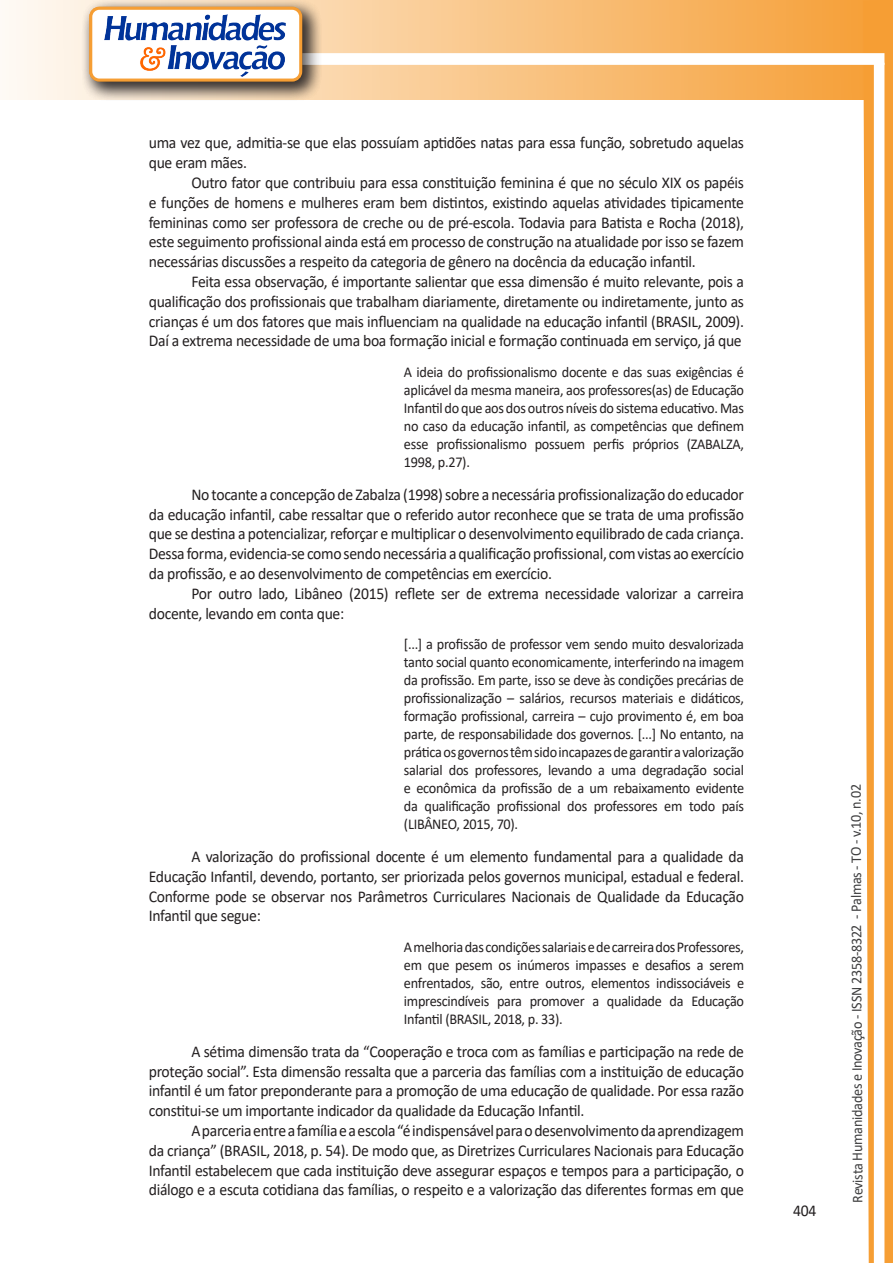
<style>
.page{position:relative;width:893px;height:1263px;background:#fff}
.page>*{position:absolute;margin:0;border:0;box-sizing:border-box;transform-origin:0 0}
.texto{font:16.5px/19.8px "Calibri";letter-spacing:-.02em;color:#231f20;text-align:justify;scale:.95 1}
.citacao{font:15px/18px "Calibri";letter-spacing:-.02em;color:#231f20;text-align:justify;scale:.95 1}
.t1{font:15px "Calibri";letter-spacing:-.025em;color:#3e3e3f;scale:.95 1}
</style>
<div class="page">
<svg style="left:5px;top:0;width:858px;height:100px;background:#f9c484"></svg>
<div style="left:302px;top:53px;width:582px;height:12px;background:#fff;border:2px solid #fff"></div>
<svg style="left:863px;top:0;width:30px;height:1263px"></svg>
<div style="left:81px;top:0;width:241px;height:102px;background:#231f20;opacity:.75"></div>
<div style="left:91px;top:8px;width:210px;height:72px;background:#fff;border-radius:9px"></div>
<img style="left:104px;top:14px;width:181px;height:62px">
<div style="left:89px;top:7px;width:213px;height:75px;border:3px solid #f69e34;border-radius:9px"></div>
<p class="texto" style="left:149px;top:133px;width:628px">uma vez que, admitia-se que elas possuíam aptidões natas para essa função, sobretudo aquelas que eram mães.</p>
<p class="texto" style="left:149px;top:172px;width:628px;text-indent:43px">Outro fator que contribuiu para essa constituição feminina é que no século XIX os papéis e funções de homens e mulheres eram bem distintos, existindo aquelas atividades tipicamente femininas como ser professora de creche ou de pré-escola. Todavia para Batista e Rocha (2018), este seguimento profissional ainda está em processo de construção na atualidade por isso se fazem necessárias discussões a respeito da categoria de gênero na docência da educação infantil.</p>
<p class="texto" style="left:149px;top:271px;width:628px;text-indent:43px">Feita essa observação, é importante salientar que essa dimensão é muito relevante, pois a qualificação dos profissionais que trabalham diariamente, diretamente ou indiretamente, junto as crianças é um dos fatores que mais influenciam na qualidade na educação infantil (BRASIL, 2009).<br>Daí a extrema necessidade de uma boa formação inicial e formação continuada em serviço, já que</p>
<p class="citacao" style="left:404px;top:363px;width:359px">A ideia do profissionalismo docente e das suas exigências é aplicável da mesma maneira, aos professores(as) de Educação Infantil do que aos dos outros níveis do sistema educativo. Mas no caso da educação infantil, as competências que definem esse profissionalismo possuem perfis próprios (ZABALZA, 1998, p.27).</p>
<p class="texto" style="left:149px;top:484px;width:628px;text-indent:43px">No tocante a concepção de Zabalza (1998) sobre a necessária profissionalização do educador da educação infantil, cabe ressaltar que o referido autor reconhece que se trata de uma profissão que se destina a potencializar, reforçar e multiplicar o desenvolvimento equilibrado de cada criança.<br>Dessa forma, evidencia-se como sendo necessária a qualificação profissional, com vistas ao exercício da profissão, e ao desenvolvimento de competências em exercício.</p>
<p class="texto" style="left:149px;top:583px;width:628px;text-indent:43px">Por outro lado, Libâneo (2015) reflete ser de extrema necessidade valorizar a carreira docente, levando em conta que:</p>
<p class="citacao" style="left:404px;top:635px;width:360px">[...] a profissão de professor vem sendo muito desvalorizada tanto social quanto economicamente, interferindo na imagem da profissão. Em parte, isso se deve às condições precárias de profissionalização – salários, recursos materiais e didáticos, formação profissional, carreira – cujo provimento é, em boa parte, de responsabilidade dos governos. [...] No entanto, na prática os governos têm sido incapazes de garantir a valorização salarial dos professores, levando a uma degradação social e econômica da profissão de a um rebaixamento evidente da qualificação profissional dos professores em todo país (LIBÂNEO, 2015, 70).</p>
<p class="texto" style="left:149px;top:846px;width:628px;text-indent:43px">A valorização do profissional docente é um elemento fundamental para a qualidade da Educação Infantil, devendo, portanto, ser priorizada pelos governos municipal, estadual e federal.<br>Conforme pode se observar nos Parâmetros Curriculares Nacionais de Qualidade da Educação Infantil que segue:</p>
<p class="citacao" style="left:404px;top:938px;width:360px">A melhoria das condições salariais e de carreira dos Professores, em que pesem os inúmeros impasses e desafios a serem enfrentados, são, entre outros, elementos indissociáveis e imprescindíveis para promover a qualidade da Educação Infantil (BRASIL, 2018, p. 33).</p>
<p class="texto" style="left:149px;top:1041px;width:628px;text-indent:43px">A sétima dimensão trata da “Cooperação e troca com as famílias e participação na rede de proteção social”. Esta dimensão ressalta que a parceria das famílias com a instituição de educação infantil é um fator preponderante para a promoção de uma educação de qualidade. Por essa razão constitui-se um importante indicador da qualidade da Educação Infantil.</p>
<p class="texto" style="left:149px;top:1120px;width:628px;text-indent:43px">A parceria entre a família e a escola “é indispensável para o desenvolvimento da aprendizagem da criança” (BRASIL, 2018, p. 54). De modo que, as Diretrizes Curriculares Nacionais para Educação Infantil estabelecem que cada instituição deve assegurar espaços e tempos para a participação, o diálogo e a escuta cotidiana das famílias, o respeito e a valorização das diferentes formas em que</p>
<p class="texto" style="left:793px;top:1200px;width:26px">404</p>
<p class="t1" style="left:846px;top:1203px;width:442px;rotate:-90deg">Revista Humanidades e Inovação - ISSN 2358-8322 - Palmas - TO - v.10, n.02</p>
</div>
